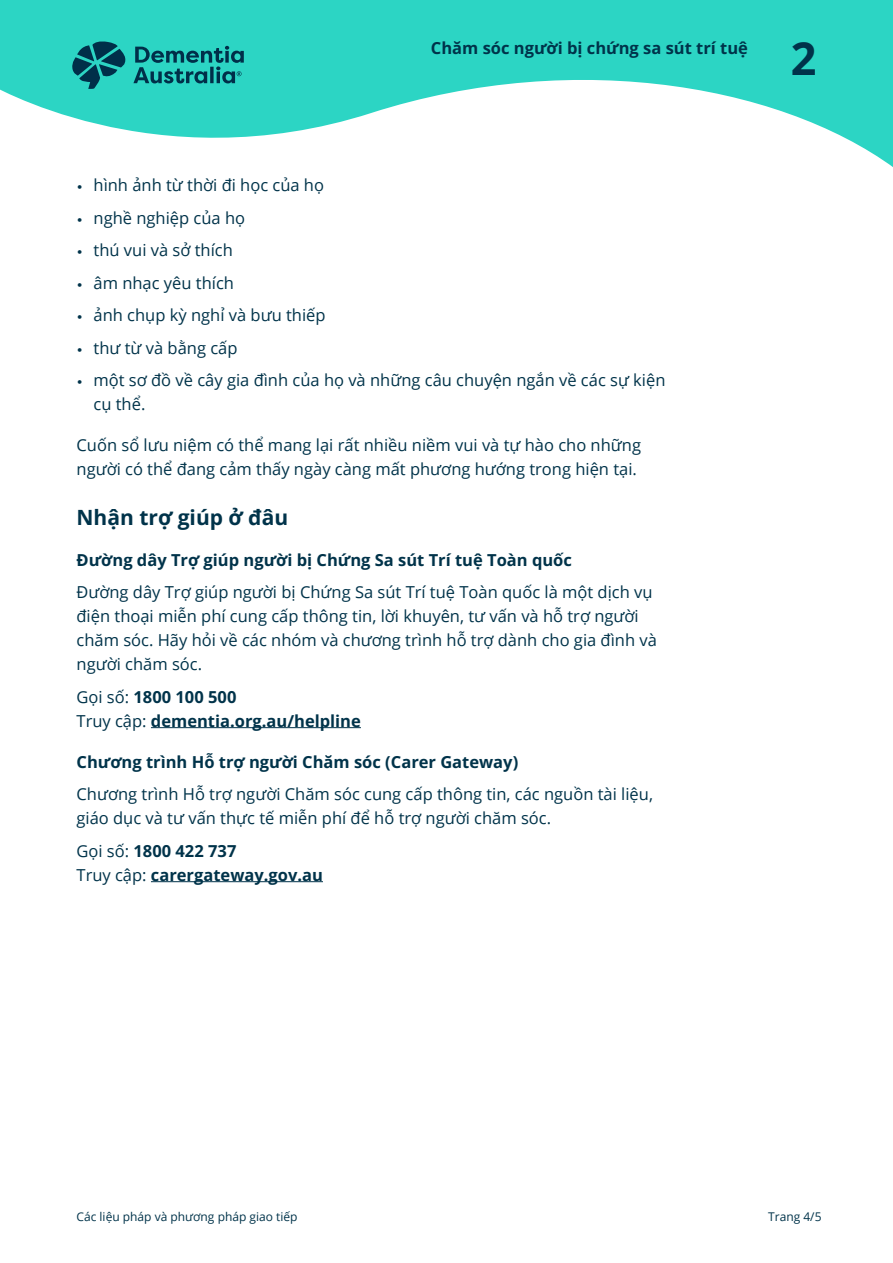
<style>
.page{position:relative;width:893px;height:1263px;background:#fff}
.page>*{position:absolute;margin:0;border:0;box-sizing:border-box;transform-origin:0 0}
.t1{font:700 45px "Open Sans";color:#00334a}
.t2{font:700 21px "Open Sans";color:#00334a}
.t3{font:16.5px/24px "Open Sans";color:#00334a}
.t4{font:700 16.5px/24px "Open Sans";color:#00334a}
.t5{font:12px "Open Sans";color:#00334a}
.s1{font-family:"Filson Pro"}
.s2{font-weight:400}
</style>
<div class="page">
<svg style="left:0;top:0;width:893px;height:167px;fill:#2cd5c4"></svg>
<svg style="left:72px;top:41px;width:172px;height:48px;background:#1d9d9a"></svg>
<hr style="left:151px;top:727px;width:210px;height:1px;background:#00334a">
<hr style="left:151px;top:881px;width:172px;height:1px;background:#00334a">
<p class="t4" style="left:431px;top:36px;width:318px">Chăm sóc người bị chứng sa sút trí tuệ</p>
<h1 class="t1" style="left:791px;top:27px;width:27px">2</h1>
<p class="t3" style="left:77px;top:173px;width:249px"><span class="s1">•</span> hình ảnh từ thời đi học của họ</p>
<p class="t3" style="left:77px;top:205px;width:170px"><span class="s1">•</span> nghề nghiệp của họ</p>
<p class="t3" style="left:77px;top:238px;width:158px"><span class="s1">•</span> thú vui và sở thích</p>
<p class="t3" style="left:77px;top:270px;width:159px"><span class="s1">•</span> âm nhạc yêu thích</p>
<p class="t3" style="left:77px;top:303px;width:251px"><span class="s1">•</span> ảnh chụp kỳ nghỉ và bưu thiếp</p>
<p class="t3" style="left:77px;top:335px;width:162px"><span class="s1">•</span> thư từ và bằng cấp</p>
<p class="t3" style="left:94px;top:368px;width:573px;text-indent:-17px"><span class="s1">•</span> một sơ đồ về cây gia đình của họ và những câu chuyện ngắn về các sự kiện cụ thể.</p>
<p class="t3" style="left:77px;top:433px;width:566px">Cuốn sổ lưu niệm có thể mang lại rất nhiều niềm vui và tự hào cho những người có thể đang cảm thấy ngày càng mất phương hướng trong hiện tại.</p>
<p class="t2" style="left:77px;top:502px;width:213px">Nhận trợ giúp ở đâu</p>
<p class="t4" style="left:77px;top:547px;width:497px">Đường dây Trợ giúp người bị Chứng Sa sút Trí tuệ Toàn quốc</p>
<p class="t3" style="left:77px;top:580px;width:582px">Đường dây Trợ giúp người bị Chứng Sa sút Trí tuệ Toàn quốc là một dịch vụ điện thoại miễn phí cung cấp thông tin, lời khuyên, tư vấn và hỗ trợ người chăm sóc. Hãy hỏi về các nhóm và chương trình hỗ trợ dành cho gia đình và người chăm sóc.</p>
<p class="t4" style="left:77px;top:684px;width:286px"><span class="s2">Gọi số:</span> 1800 100 500<br><span class="s2">Truy cập:</span> dementia.org.au/helpline</p>
<p class="t4" style="left:77px;top:749px;width:443px">Chương trình Hỗ trợ người Chăm sóc (Carer Gateway)</p>
<p class="t3" style="left:77px;top:782px;width:578px">Chương trình Hỗ trợ người Chăm sóc cung cấp thông tin, các nguồn tài liệu, giáo dục và tư vấn thực tế miễn phí để hỗ trợ người chăm sóc.</p>
<p class="t4" style="left:77px;top:838px;width:248px"><span class="s2">Gọi số:</span> 1800 422 737<br><span class="s2">Truy cập:</span> carergateway.gov.au</p>
<p class="t5" style="left:77px;top:1209px;width:223px">Các liệu pháp và phương pháp giao tiếp</p>
<p class="t5" style="left:768px;top:1209px;width:55px">Trang 4/5</p>
</div>
